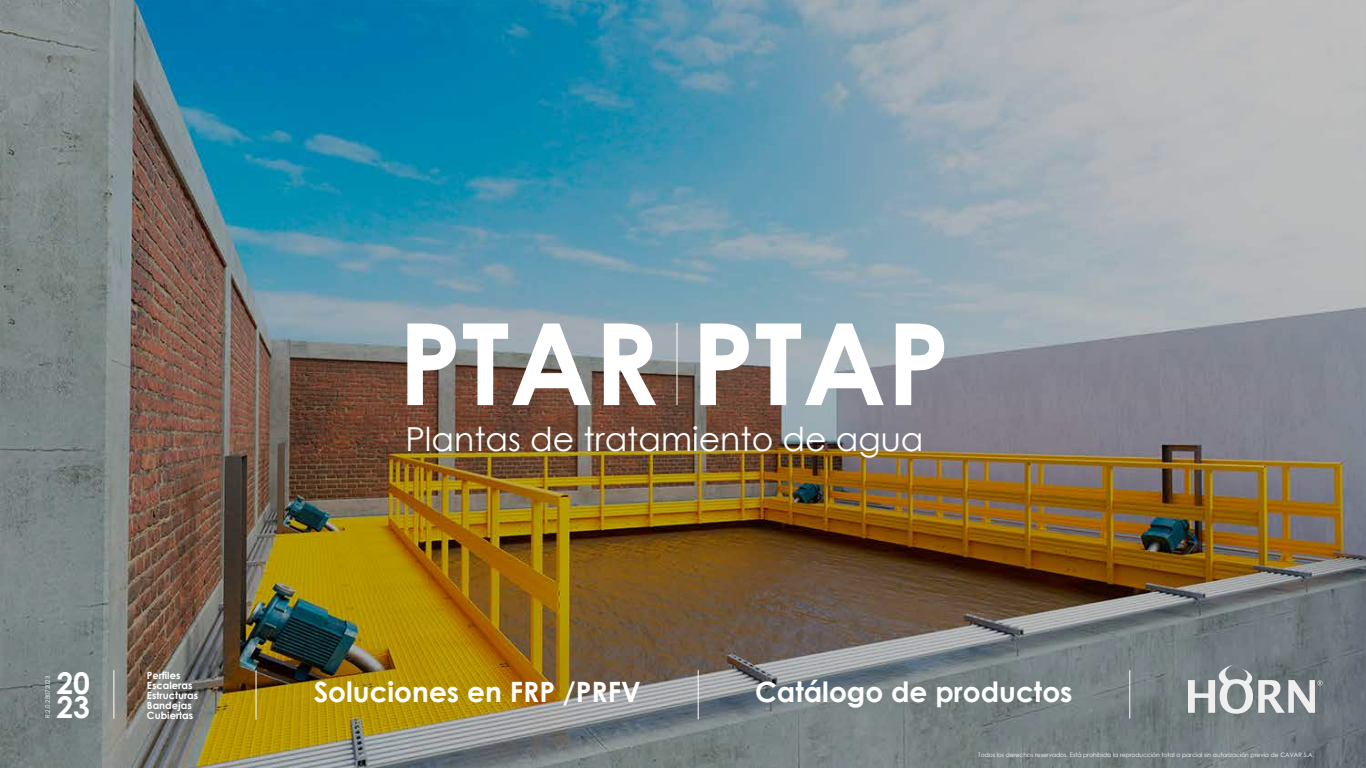
<style>
.page{position:relative;width:1366px;height:768px;background:#fff}
.page>*{position:absolute;margin:0;border:0;box-sizing:border-box;transform-origin:0 0}
.t1{font:700 113.6px "Century Gothic";color:#fff}
.t2{font:33.1px "Century Gothic";color:#fff}
.t3{font:700 30px/24px "Century Gothic";color:#fff}
.t4{font:700 28px "Century Gothic";color:#fff}
.t5{font:700 10px/10px "Century Gothic";color:#fff}
.t6{font:6px "Century Gothic";color:#fff}
</style>
<div class="page">
<img style="left:0;top:0;width:1366px;height:768px">
<svg style="left:1188px;top:664px;width:135px;height:50px"></svg>
<hr style="left:677px;top:323px;width:1px;height:82px;background:#fff">
<hr style="left:256px;top:670px;width:1px;height:49px;background:#fff">
<hr style="left:698px;top:670px;width:1px;height:49px;background:#fff">
<hr style="left:113px;top:670px;width:1px;height:48px;background:#fff">
<hr style="left:1129px;top:670px;width:1px;height:48px;background:#fff">
<h1 class="t1" style="left:398px;top:278px;width:553px">PTAR PTAP</h1>
<h2 class="t2" style="left:405px;top:416px;width:520px">Plantas de tratamiento de agua</h2>
<h3 class="t3" style="left:56px;top:670px;width:35px">20<br>23</h3>
<h3 class="t5" style="left:147px;top:670px;width:53px">Perfiles<br>Escaleras<br>Estructuras<br>Bandejas<br>Cubiertas</h3>
<h3 class="t4" style="left:755px;top:671px;width:319px">Catálogo de productos</h3>
<p class="t6" style="left:44px;top:718px;width:43px;rotate:-90deg">R.2.0.28072023</p>
<h3 class="t4" style="left:314px;top:671px;width:329px">Soluciones en FRP /PRFV</h3>
<p class="t6" style="left:978px;top:751px;width:338px">Todos los derechos reservados. Está prohibida la reproducción total o parcial sin autorización previa de CAVAR S.A.</p>
</div>
